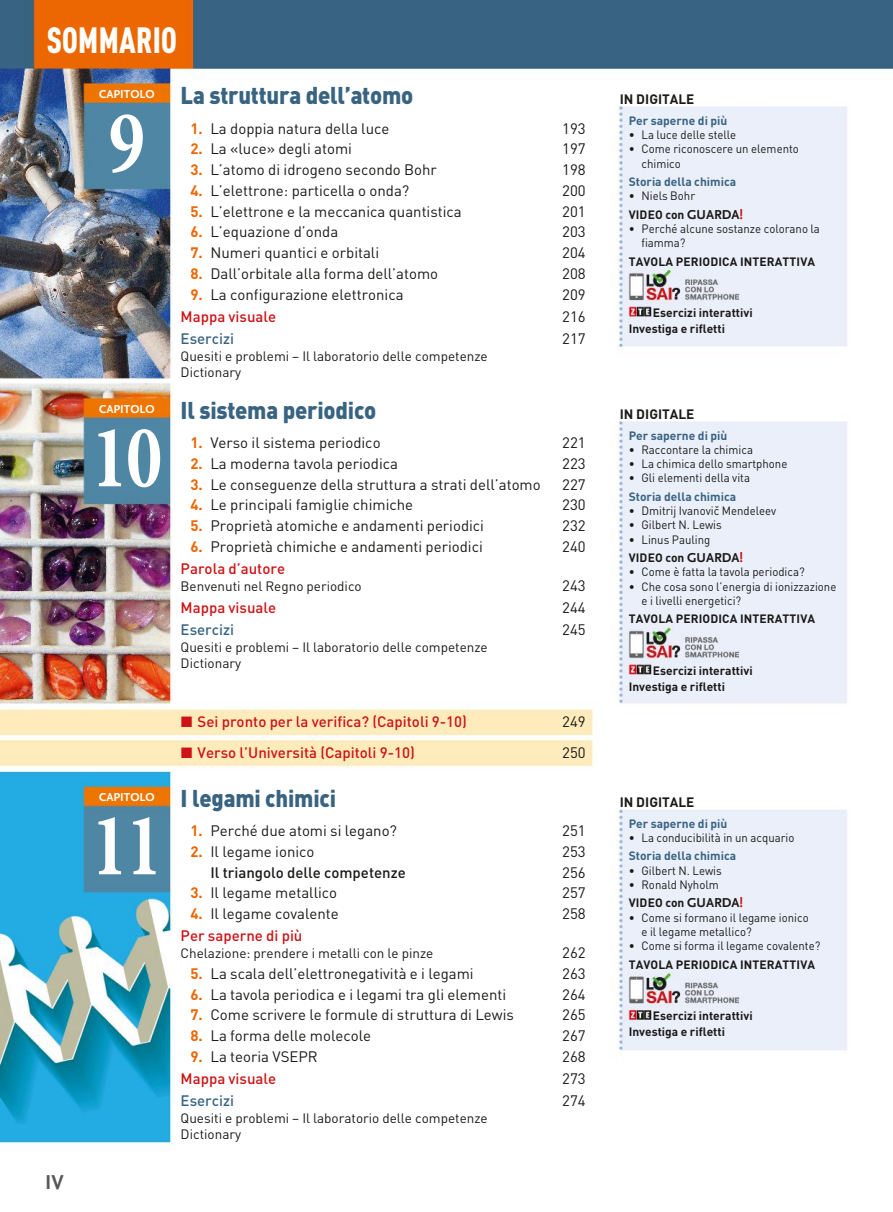
<style>
.page{position:relative;width:893px;height:1212px;background:#fff}
.page>*{position:absolute;margin:0;border:0;box-sizing:border-box;transform-origin:0 0}
.t1{font:700 90px "Minion Pro";color:#fff;scale:.8 1}
.t2{font:900 condensed 36px "DIN Pro";letter-spacing:.01em;color:#fff;scale:.9 1}
.t3{font:900 24px "DIN Pro";letter-spacing:-.01em;color:#386482;scale:.92 1}
.t4{font:21px "Scala Sans Bold LF";color:#565655}
.t5{font:15px "DIN Pro";color:#1a1a18}
.t6{font:500 15px "DIN Pro";color:#cd1316}
.t7{font:500 15px "DIN Pro";color:#1a1a18}
.t8{font:500 15px "DIN Pro";color:#386482}
.t9{font:13.5px/16.5px "DIN Pro";color:#1a1a18}
.t10{font:700 13.5px "DIN Pro";color:#1a1a18}
.t11{font:12px/14.2px "DIN Pro";color:#1a1a18;scale:.95 1}
.t12{font:700 12px/16.4px "DIN Pro";color:#1a1a18}
.t13{font:700 12px "DIN Pro";color:#386482}
.t14{font:700 12px "Scala Sans Pro";color:#fff}
.s1{font-weight:700;color:#ec6602}
.s2{font-weight:700}
.s3{font-family:"Scala Sans Bold LF";font-size:13.5px}
.s4{font-family:"Scala Sans Bold LF";font-size:13.5px;color:#cd1316}
</style>
<div class="page">
<img style="left:0;top:0;width:893px;height:1148px">
<h2 class="t2" style="left:47px;top:20px;width:146px">SOMMARIO</h2>
<h3 class="t3" style="left:181px;top:87px;width:254px">La struttura dellÕatomo</h3>
<p class="t5" style="left:190px;top:123px;width:200px"><span class="s1">1.</span> La doppia natura della luce</p>
<p class="t5" style="left:562px;top:123px;width:25px">193</p>
<p class="t5" style="left:190px;top:144px;width:163px"><span class="s1">2.</span> La «luce» degli atomi</p>
<p class="t5" style="left:562px;top:144px;width:25px">197</p>
<p class="t5" style="left:190px;top:164px;width:248px"><span class="s1">3.</span> L’atomo di idrogeno secondo Bohr</p>
<p class="t5" style="left:562px;top:164px;width:25px">198</p>
<p class="t5" style="left:190px;top:185px;width:220px"><span class="s1">4.</span> L’elettrone: particella o onda?</p>
<p class="t5" style="left:562px;top:185px;width:25px">200</p>
<p class="t5" style="left:190px;top:206px;width:273px"><span class="s1">5.</span> L’elettrone e la meccanica quantistica</p>
<p class="t5" style="left:562px;top:206px;width:25px">201</p>
<p class="t5" style="left:190px;top:227px;width:149px"><span class="s1">6.</span> L’equazione d’onda</p>
<p class="t5" style="left:562px;top:227px;width:25px">203</p>
<p class="t5" style="left:190px;top:247px;width:190px"><span class="s1">7.</span> Numeri quantici e orbitali</p>
<p class="t5" style="left:562px;top:247px;width:25px">204</p>
<p class="t5" style="left:190px;top:268px;width:249px"><span class="s1">8.</span> Dall’orbitale alla forma dell’atomo</p>
<p class="t5" style="left:562px;top:268px;width:25px">208</p>
<p class="t5" style="left:190px;top:289px;width:215px"><span class="s1">9.</span> La configurazione elettronica</p>
<p class="t5" style="left:562px;top:289px;width:25px">209</p>
<p class="t6" style="left:181px;top:311px;width:97px">Mappa visuale</p>
<p class="t5" style="left:562px;top:311px;width:25px">216</p>
<p class="t8" style="left:181px;top:333px;width:55px">Esercizi</p>
<p class="t5" style="left:562px;top:333px;width:25px">217</p>
<p class="t9" style="left:181px;top:349px;width:309px">Quesiti e problemi – Il laboratorio delle competenze<br>Dictionary</p>
<p class="t14" style="left:99px;top:87px;width:57px">CAPITOLO</p>
<p class="t10" style="left:620px;top:94px;width:76px">IN DIGITALE</p>
<h1 class="t1" style="left:109px;top:88px;width:46px">9</h1>
<p class="t13" style="left:629px;top:116px;width:100px">Per saperne di più</p>
<p class="t11" style="left:629px;top:129px;width:115px">• La luce delle stelle</p>
<p class="t11" style="left:641px;top:143px;width:167px;text-indent:-13px">• Come riconoscere un elemento chimico</p>
<p class="t13" style="left:629px;top:178px;width:109px">Storia della chimica</p>
<p class="t11" style="left:629px;top:188px;width:122px;line-height:18.5px">• Niels Bohr<br><span class="s2">VIDEO con</span> <span class="s3">GUARDA</span><span class="s4">!</span></p>
<p class="t11" style="left:641px;top:223px;width:189px;text-indent:-13px">• Perché alcune sostanze colorano la fiamma?</p>
<p class="t12" style="left:629px;top:255px;width:188px">TAVOLA PERIODICA INTERATTIVA</p>
<p class="t12" style="left:629px;top:306px;width:125px;text-indent:24px">Esercizi interattivi<br>Investiga e rifletti</p>
<h3 class="t3" style="left:181px;top:402px;width:214px">Il sistema periodico</h3>
<p class="t5" style="left:190px;top:437px;width:192px"><span class="s1">1.</span> Verso il sistema periodico</p>
<p class="t5" style="left:562px;top:437px;width:25px">221</p>
<p class="t5" style="left:190px;top:458px;width:209px"><span class="s1">2.</span> La moderna tavola periodica</p>
<p class="t5" style="left:562px;top:458px;width:25px">223</p>
<p class="t5" style="left:190px;top:479px;width:352px"><span class="s1">3.</span> Le conseguenze della struttura a strati dell’atomo</p>
<p class="t5" style="left:562px;top:479px;width:25px">227</p>
<p class="t5" style="left:190px;top:500px;width:224px"><span class="s1">4.</span> Le principali famiglie chimiche</p>
<p class="t5" style="left:562px;top:500px;width:25px">230</p>
<p class="t5" style="left:190px;top:520px;width:295px"><span class="s1">5.</span> Proprietà atomiche e andamenti periodici</p>
<p class="t5" style="left:562px;top:520px;width:25px">232</p>
<p class="t5" style="left:190px;top:541px;width:294px"><span class="s1">6.</span> Proprietà chimiche e andamenti periodici</p>
<p class="t5" style="left:562px;top:541px;width:25px">240</p>
<p class="t6" style="left:181px;top:563px;width:106px">Parola d’autore</p>
<p class="t9" style="left:181px;top:579px;width:183px">Benvenuti nel Regno periodico</p>
<p class="t5" style="left:562px;top:580px;width:25px">243</p>
<p class="t6" style="left:181px;top:602px;width:97px">Mappa visuale</p>
<p class="t5" style="left:562px;top:602px;width:25px">244</p>
<p class="t8" style="left:181px;top:624px;width:55px">Esercizi</p>
<p class="t5" style="left:562px;top:624px;width:25px">245</p>
<p class="t9" style="left:181px;top:640px;width:309px">Quesiti e problemi – Il laboratorio delle competenze<br>Dictionary</p>
<p class="t14" style="left:99px;top:402px;width:57px">CAPITOLO</p>
<p class="t10" style="left:620px;top:409px;width:76px">IN DIGITALE</p>
<h1 class="t1" style="left:92px;top:402px;width:90px">10</h1>
<p class="t13" style="left:629px;top:431px;width:100px">Per saperne di più</p>
<p class="t11" style="left:629px;top:444px;width:132px">• Raccontare la chimica</p>
<p class="t11" style="left:629px;top:458px;width:169px">• La chimica dello smartphone</p>
<p class="t11" style="left:629px;top:472px;width:129px">• Gli elementi della vita</p>
<p class="t13" style="left:629px;top:492px;width:109px">Storia della chimica</p>
<p class="t11" style="left:629px;top:505px;width:157px">• Dmitrij Ivanovič Mendeleev</p>
<p class="t11" style="left:629px;top:519px;width:100px">• Gilbert N. Lewis</p>
<p class="t11" style="left:629px;top:531px;width:122px;line-height:18.5px">• Linus Pauling<br><span class="s2">VIDEO con</span> <span class="s3">GUARDA</span><span class="s4">!</span></p>
<p class="t11" style="left:629px;top:566px;width:187px">• Come è fatta la tavola periodica?</p>
<p class="t11" style="left:641px;top:580px;width:207px;text-indent:-13px">• Che cosa sono l’energia di ionizzazione e i livelli energetici?</p>
<p class="t12" style="left:629px;top:612px;width:188px">TAVOLA PERIODICA INTERATTIVA</p>
<p class="t12" style="left:629px;top:663px;width:125px;text-indent:24px">Esercizi interattivi<br>Investiga e rifletti</p>
<p class="t6" style="left:181px;top:716px;width:288px">■ Sei pronto per la verifica? (Capitoli 9-10)</p>
<p class="t5" style="left:562px;top:716px;width:25px">249</p>
<p class="t6" style="left:181px;top:747px;width:236px">■ Verso l’Università (Capitoli 9-10)</p>
<p class="t5" style="left:562px;top:747px;width:25px">250</p>
<h3 class="t4" style="left:45px;top:1169px;width:20px">IV</h3>
<h3 class="t3" style="left:181px;top:790px;width:170px">I legami chimici</h3>
<p class="t5" style="left:190px;top:825px;width:208px"><span class="s1">1.</span> Perché due atomi si legano?</p>
<p class="t5" style="left:562px;top:825px;width:25px">251</p>
<p class="t5" style="left:190px;top:846px;width:126px"><span class="s1">2.</span> Il legame ionico</p>
<p class="t5" style="left:562px;top:846px;width:25px">253</p>
<p class="t7" style="left:210px;top:867px;width:197px">Il triangolo delle competenze</p>
<p class="t5" style="left:562px;top:867px;width:25px">256</p>
<p class="t5" style="left:190px;top:888px;width:148px"><span class="s1">3.</span> Il legame metallico</p>
<p class="t5" style="left:562px;top:888px;width:25px">257</p>
<p class="t5" style="left:190px;top:908px;width:150px"><span class="s1">4.</span> Il legame covalente</p>
<p class="t5" style="left:562px;top:908px;width:25px">258</p>
<p class="t6" style="left:181px;top:931px;width:123px">Per saperne di più</p>
<p class="t9" style="left:181px;top:946px;width:254px">Chelazione: prendere i metalli con le pinze</p>
<p class="t5" style="left:562px;top:947px;width:25px">262</p>
<p class="t5" style="left:190px;top:968px;width:285px"><span class="s1">5.</span> La scala dell’elettronegatività e i legami</p>
<p class="t5" style="left:562px;top:968px;width:25px">263</p>
<p class="t5" style="left:190px;top:989px;width:317px"><span class="s1">6.</span> La tavola periodica e i legami tra gli elementi</p>
<p class="t5" style="left:562px;top:989px;width:25px">264</p>
<p class="t5" style="left:190px;top:1009px;width:325px"><span class="s1">7.</span> Come scrivere le formule di struttura di Lewis</p>
<p class="t5" style="left:562px;top:1009px;width:25px">265</p>
<p class="t5" style="left:190px;top:1030px;width:182px"><span class="s1">8.</span> La forma delle molecole</p>
<p class="t5" style="left:562px;top:1030px;width:25px">267</p>
<p class="t5" style="left:190px;top:1051px;width:129px"><span class="s1">9.</span> La teoria VSEPR</p>
<p class="t5" style="left:562px;top:1051px;width:25px">268</p>
<p class="t6" style="left:181px;top:1073px;width:97px">Mappa visuale</p>
<p class="t5" style="left:562px;top:1073px;width:25px">273</p>
<p class="t8" style="left:181px;top:1095px;width:55px">Esercizi</p>
<p class="t5" style="left:562px;top:1095px;width:25px">274</p>
<p class="t9" style="left:181px;top:1111px;width:309px">Quesiti e problemi – Il laboratorio delle competenze<br>Dictionary</p>
<p class="t14" style="left:99px;top:790px;width:57px">CAPITOLO</p>
<p class="t10" style="left:620px;top:797px;width:76px">IN DIGITALE</p>
<h1 class="t1" style="left:92px;top:790px;width:90px">11</h1>
<p class="t13" style="left:629px;top:819px;width:100px">Per saperne di più</p>
<p class="t11" style="left:629px;top:832px;width:176px">• La conducibilità in un acquario</p>
<p class="t13" style="left:629px;top:852px;width:109px">Storia della chimica</p>
<p class="t11" style="left:629px;top:864px;width:100px">• Gilbert N. Lewis</p>
<p class="t11" style="left:629px;top:877px;width:122px;line-height:18.5px">• Ronald Nyholm<br><span class="s2">VIDEO con</span> <span class="s3">GUARDA</span><span class="s4">!</span></p>
<p class="t11" style="left:641px;top:911px;width:178px;text-indent:-13px">• Come si formano il legame ionico e il legame metallico?</p>
<p class="t11" style="left:629px;top:940px;width:203px">• Come si forma il legame covalente?</p>
<p class="t12" style="left:629px;top:957px;width:188px">TAVOLA PERIODICA INTERATTIVA</p>
<p class="t12" style="left:629px;top:1008px;width:125px;text-indent:24px">Esercizi interattivi<br>Investiga e rifletti</p>
</div>
